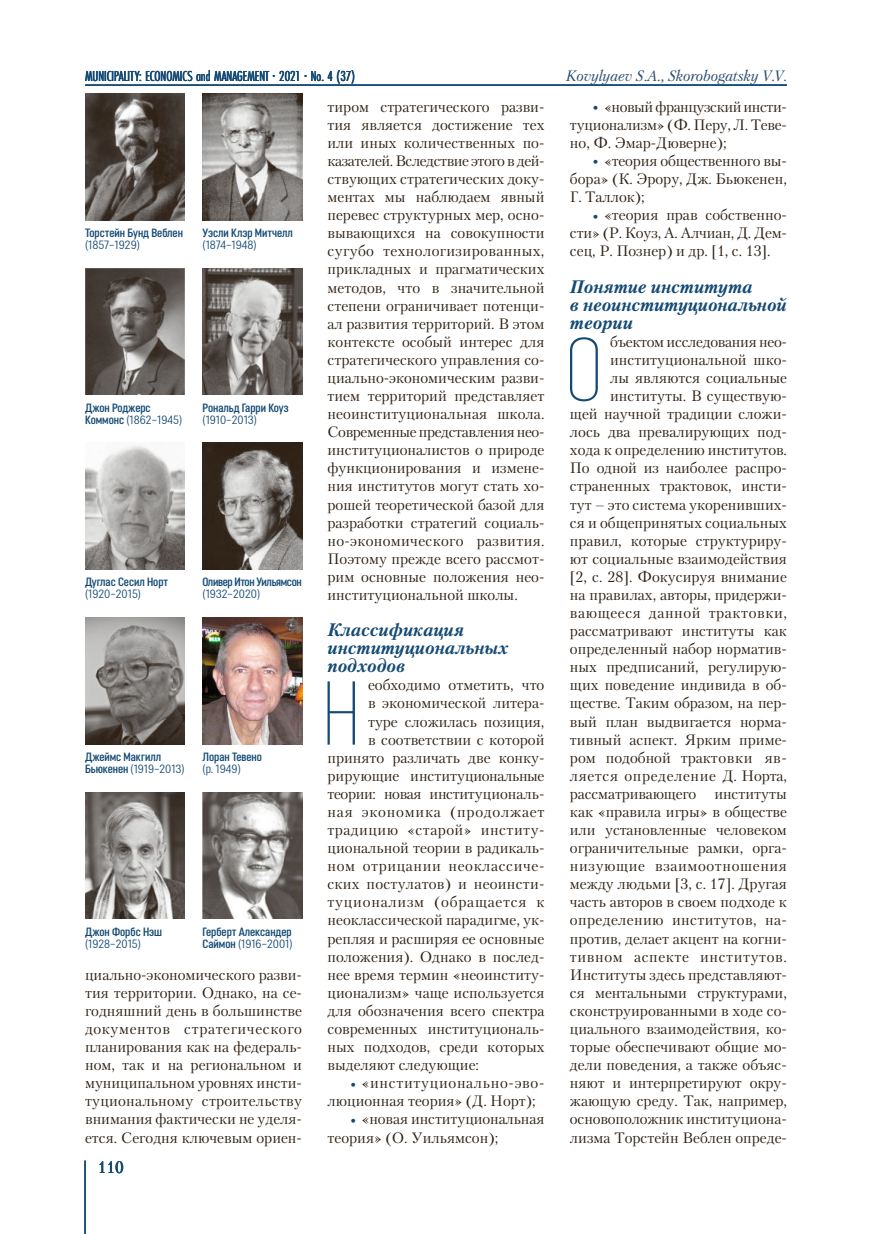
<style>
.page{position:relative;width:872px;height:1234px;background:#fff}
.page>*{position:absolute;margin:0;border:0;box-sizing:border-box;transform-origin:0 0}
.t1{font:90.75px "PF Din Text Comp Pro X Thin";color:#144a73}
.t2{font:90.3px "PF Din Text Comp Pro X Thin";color:#144a73}
.t3{font:italic 700 18px/18px "Petersburg";color:#144a73}
.t4{font:16.5px "Petersburg";color:#144a73}
.t5{font:15px/18px "Petersburg";color:#2e2014;text-align:justify}
.t6{font:15px "Futura New Cond";color:#144a73}
.t7{font:15px/18px "Petersburg";letter-spacing:.045em;color:#2e2014}
.t8{font:15px "Petersburg";letter-spacing:.05em;color:#2e2014}
.t9{font:italic 15px "Petersburg";color:#294c6f}
.t10{font:15px "Petersburg";letter-spacing:-.025em;color:#2e2014}
.t11{font:15px "Petersburg";letter-spacing:.03em;color:#2e2014}
.t12{font:15px "Petersburg";letter-spacing:.04em;color:#2e2014}
.t13{font:600 12px/12px "Opinion Pro Condensed";color:#144a73}
.t14{font:12px "Opinion Pro Condensed";color:#144a73}
.t15{font:600 12px "Opinion Pro Condensed";letter-spacing:-.025em;color:#144a73}
.s1{font-weight:400}
.s2{color:#144a73}
</style>
<div class="page">
<hr style="left:85px;top:85px;width:702px;height:1px;background:#144a73">
<hr style="left:85px;top:1160px;width:1px;height:73px;background:#144a73">
<img style="left:85px;top:94px;width:99px;height:126px">
<img style="left:202px;top:94px;width:100px;height:126px">
<img style="left:85px;top:268px;width:99px;height:127px">
<img style="left:202px;top:268px;width:100px;height:127px">
<img style="left:85px;top:445px;width:99px;height:124px">
<img style="left:202px;top:443px;width:100px;height:126px">
<img style="left:85px;top:617px;width:99px;height:127px">
<img style="left:202px;top:617px;width:100px;height:127px">
<img style="left:85px;top:792px;width:99px;height:126px">
<img style="left:202px;top:792px;width:100px;height:126px">
<p class="t6" style="left:85px;top:70px;width:271px">MUNICIPALITY: ECONOMICS and MANAGEMENT · 2021 · No. 4 (37)</p>
<p class="t13" style="left:85px;top:228px;width:99px">Торстейн Бунд Веблен</p>
<p class="t14" style="left:85px;top:240px;width:56px">(1857–1929)</p>
<p class="t13" style="left:202px;top:228px;width:92px">Уэсли Клэр Митчелл</p>
<p class="t14" style="left:202px;top:240px;width:56px">(1874–1948)</p>
<p class="t13" style="left:85px;top:402px;width:99px">Джон Роджерс<br>Коммонс <span class="s1">(1862–1945)</span></p>
<p class="t13" style="left:202px;top:402px;width:87px">Рональд Гарри Коуз</p>
<p class="t14" style="left:202px;top:414px;width:56px">(1910–2013)</p>
<p class="t13" style="left:85px;top:577px;width:85px">Дуглас Сесил Норт</p>
<p class="t14" style="left:85px;top:589px;width:57px">(1920–2015)</p>
<p class="t15" style="left:202px;top:577px;width:101px">Оливер Итон Уильямсон</p>
<p class="t14" style="left:202px;top:589px;width:59px">(1932–2020)</p>
<p class="t13" style="left:85px;top:752px;width:101px">Джеймс Макгилл<br>Бьюкенен <span class="s1">(1919–2013)</span></p>
<p class="t13" style="left:202px;top:752px;width:61px">Лоран Тевено</p>
<p class="t14" style="left:202px;top:764px;width:40px">(р. 1949)</p>
<p class="t13" style="left:85px;top:926px;width:79px">Джон Форбс Нэш</p>
<p class="t14" style="left:85px;top:938px;width:57px">(1928–2015)</p>
<p class="t13" style="left:202px;top:926px;width:92px">Герберт Александер<br>Саймон <span class="s1">(1916–2001)</span></p>
<p class="t5" style="left:85px;top:965px;width:218px">циально-экономического разви‐ тия территории. Однако, на се‐ годняшний день в большинстве документов стратегического планирования как на федераль‐ ном, так и на региональном и муниципальном уровнях инсти‐ туциональному строительству внимания фактически не уделя‐ ется. Сегодня ключевым ориен‐</p>
<p class="t4" style="left:98px;top:1156px;width:28px">110</p>
<p class="t5" style="left:327px;top:97px;width:218px">тиром стратегического разви‐ тия является достижение тех или иных количественных по‐ казателей. Вследствие этого в дей‐ ствующих стратегических доку‐ ментах мы наблюдаем явный перевес структурных мер, осно‐ вывающихся на совокупности сугубо технологизированных, прикладных и прагматических методов, что в значительной степени ограничивает потенци‐ ал развития территорий. В этом контексте особый интерес для стратегического управления со‐ циально-экономическим разви‐ тием территорий представляет неоинституциональная школа.<br>Современные представления нео‐ институционалистов о природе функционирования и измене‐ ния институтов могут стать хо‐ рошей теоретической базой для разработки стратегий социаль‐ но-экономического развития.<br>Поэтому прежде всего рассмот‐ рим основные положения нео‐ институциональной школы.</p>
<p class="t3" style="left:327px;top:620px;width:182px">Классификация институциональных подходов</p>
<h1 class="t1" style="left:323px;top:676px;width:38px">Н</h1>
<p class="t5" style="left:368px;top:676px;width:178px">еобходимо отметить, что</p>
<p class="t5" style="left:368px;top:694px;width:178px">в экономической литера‐</p>
<p class="t5" style="left:368px;top:712px;width:178px">туре сложилась позиция,</p>
<p class="t5" style="left:368px;top:730px;width:178px">в соответствии с которой</p>
<p class="t5" style="left:327px;top:748px;width:218px">принято различать две конку‐</p>
<p class="t5" style="left:327px;top:766px;width:218px">рирующие институциональные</p>
<p class="t10" style="left:327px;top:783px;width:218px">теории: новая институциональ‐</p>
<p class="t8" style="left:327px;top:801px;width:218px">ная экономика (продолжает</p>
<p class="t11" style="left:327px;top:819px;width:218px">традицию «старой» институ‐</p>
<p class="t5" style="left:327px;top:838px;width:218px">циональной теории в радикаль‐</p>
<p class="t12" style="left:327px;top:855px;width:218px">ном отрицании неоклассиче‐</p>
<p class="t5" style="left:327px;top:874px;width:218px">ских постулатов) и неоинсти‐</p>
<p class="t8" style="left:327px;top:891px;width:218px">туционализм (обращается к</p>
<p class="t5" style="left:327px;top:911px;width:218px">неоклассической парадигме, ук‐</p>
<p class="t5" style="left:327px;top:929px;width:218px">репляя и расширяя ее основные</p>
<p class="t5" style="left:327px;top:947px;width:218px">положения). Однако в послед‐</p>
<p class="t5" style="left:327px;top:965px;width:218px">нее время термин «неоинститу‐</p>
<p class="t5" style="left:327px;top:983px;width:218px">ционализм» чаще используется</p>
<p class="t5" style="left:327px;top:1001px;width:218px">для обозначения всего спектра</p>
<p class="t5" style="left:327px;top:1019px;width:218px">современных институциональ‐</p>
<p class="t5" style="left:327px;top:1037px;width:218px">ных подходов, среди которых</p>
<p class="t5" style="left:327px;top:1055px;width:153px">выделяют следующие:</p>
<p class="t7" style="left:327px;top:1073px;width:218px;text-indent:21px"><span class="s2">•</span> «институционально-эво‐ люционная теория» (Д. Норт);</p>
<p class="t5" style="left:327px;top:1109px;width:218px;text-indent:21px"><span class="s2">•</span> «новая институциональная теория» (О. Уильямсон);</p>
<p class="t9" style="left:566px;top:65px;width:223px">Kovylyaev S.A., Skorobogatsky V.V.</p>
<p class="t5" style="left:570px;top:97px;width:218px;text-indent:21px"><span class="s2">•</span> «новый французский инсти‐ туционализм» (Ф. Перу, Л. Теве‐ но, Ф. Эмар-Дюверне);</p>
<p class="t5" style="left:570px;top:152px;width:218px;text-indent:21px"><span class="s2">•</span> «теория общественного вы‐ бора» (К. Эрору, Дж. Бьюкенен, Г. Таллок);</p>
<p class="t5" style="left:570px;top:206px;width:218px;text-indent:21px"><span class="s2">•</span> «теория прав собственно‐ сти» (Р. Коуз, А. Алчиан, Д. Дем‐ сец, Р. Познер) и др. [1, с. 13].</p>
<p class="t3" style="left:570px;top:277px;width:218px">Понятие института<br>в неоинституциональной теории</p>
<h2 class="t2" style="left:566px;top:333px;width:37px">О</h2>
<p class="t5" style="left:570px;top:332px;width:218px;text-align:right">бъектом исследования нео‐ институциональной шко‐<br>лы являются социальные институты. В существую‐<br>щей научной традиции сложи‐ лось два превалирующих под‐ хода к определению институтов.<br>По одной из наиболее распро‐ страненных трактовок, инсти‐ тут – это система укоренивших‐ ся и общепринятых социальных правил, которые структуриру‐ ют социальные взаимодействия [2, с. 28]. Фокусируя внимание на правилах, авторы, придержи‐ вающееся данной трактовки, рассматривают институты как определенный набор норматив‐ ных предписаний, регулирую‐ щих поведение индивида в об‐ ществе. Таким образом, на пер‐ вый план выдвигается норма‐ тивный аспект. Ярким приме‐ ром подобной трактовки яв‐ ляется определение Д. Норта, рассматривающего институты как «правила игры» в обществе или установленные человеком ограничительные рамки, орга‐ низующие взаимоотношения между людьми [3, с. 17]. Другая часть авторов в своем подходе к определению институтов, на‐ против, делает акцент на когни‐ тивном аспекте институтов.<br>Институты здесь представляют‐ ся ментальными структурами, сконструированными в ходе со‐ циального взаимодействия, ко‐ торые обеспечивают общие мо‐ дели поведения, а также объяс‐ няют и интерпретируют окру‐ жающую среду. Так, например, основоположник институциона‐ лизма Торстейн Веблен опреде‐</p>
</div>
